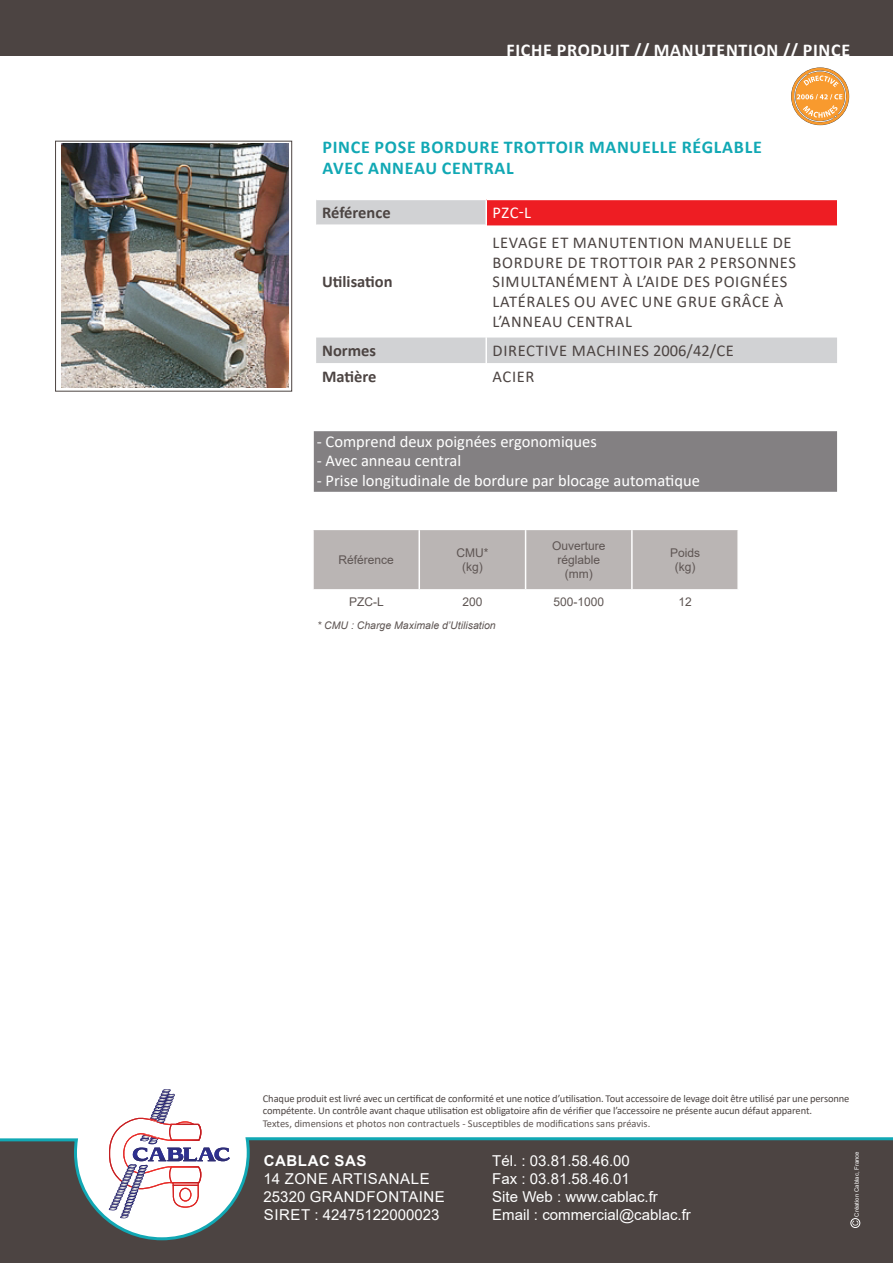
<style>
.page{position:relative;width:893px;height:1263px;background:#fff}
.page>*{position:absolute;margin:0;border:0;box-sizing:border-box;transform-origin:0 0}
.t1{font:700 18px/21.6px "Calibri";letter-spacing:.04em;color:#11a8b4}
.t2{font:700 18px "Calibri";letter-spacing:.04em;color:#fff}
.t3{font:16.5px/19.8px "Calibri";letter-spacing:.04em;color:#4c4442}
.t4{font:16.5px "Calibri";color:#fff}
.t5{font:700 16.5px "Calibri";color:#4c4442}
.t6{font:15px/18px "Arial";color:#fff}
.t7{font:15px/18px "Arial";letter-spacing:.035em;color:#fff}
.t8{font:700 15px "Arial";letter-spacing:.035em;color:#fff}
.t9{font:12px/14.4px "Arial";color:#5e5553;text-align:center}
.t10{font:10.5px/12.6px "Calibri";letter-spacing:-.01em;color:#4c4442}
.t11{font:10.5px "Calibri";color:#5e5553}
.t12{font:italic 10.5px "Arial";color:#5e5553}
.t13{font:6px "Arial";color:#fff}
</style>
<div class="page">
<div style="left:0;top:1138px;width:893px;height:125px;background:#4c4442"></div>
<svg style="left:112px;top:1105px;width:90px;height:31px"></svg>
<img style="left:156px;top:1089px;width:19px;height:35px">
<img style="left:140px;top:1116px;width:17px;height:20px">
<div style="left:0;top:0;width:893px;height:55px;background:#4c4442"></div>
<svg style="left:0;top:1136px;width:893px;height:105px"></svg>
<div style="left:850px;top:1218px;width:10px;height:10px;border:1px solid #fff;border-radius:50%"></div>
<svg style="left:852px;top:1220px;width:6px;height:5px"></svg>
<div style="left:55px;top:141px;width:237px;height:251px;border:1px solid #4c4442"></div>
<svg style="left:316px;top:200px;width:521px;height:163px"></svg>
<div style="left:486px;top:199px;width:351px;height:26px;background:#ee1d23"></div>
<hr style="left:316px;top:225px;width:169px;height:1px;background:#fff">
<hr style="left:487px;top:225px;width:350px;height:1px;background:#ee1d23">
<hr style="left:485px;top:200px;width:2px;height:25px;background:#fff">
<hr style="left:485px;top:225px;width:2px;height:113px;background:#fff">
<hr style="left:485px;top:338px;width:2px;height:25px;background:#fff">
<hr style="left:486px;top:199px;width:351px;height:1px;background:#fff">
<img style="left:62px;top:144px;width:226px;height:244px">
<svg style="left:791px;top:67px;width:59px;height:59px"></svg>
<div style="left:315px;top:433px;width:521px;height:57px;background:#838082"></div>
<div style="left:314px;top:431px;width:523px;height:61px;border:3px solid #838082"></div>
<div style="left:313px;top:530px;width:425px;height:60px;background:#bab5b4"></div>
<h1 class="t2" style="left:506px;top:37px;width:345px">FICHE PRODUIT // MANUTENTION // PINCE</h1>
<h1 class="t1" style="left:322px;top:136px;width:441px">PINCE POSE BORDURE TROTTOIR MANUELLE RÉGLABLE<br>AVEC ANNEAU CENTRAL</h1>
<h2 class="t5" style="left:322px;top:201px;width:70px">Référence</h2>
<h2 class="t4" style="left:493px;top:201px;width:40px">PZC-L</h2>
<h2 class="t5" style="left:322px;top:270px;width:72px">Utilisation</h2>
<h2 class="t3" style="left:493px;top:232px;width:305px">LEVAGE ET MANUTENTION MANUELLE DE<br>BORDURE DE TROTTOIR PAR 2 PERSONNES<br>SIMULTANÉMENT À L’AIDE DES POIGNÉES<br>LATÉRALES OU AVEC UNE GRUE GRÂCE À<br>L’ANNEAU CENTRAL</h2>
<h2 class="t5" style="left:322px;top:339px;width:55px">Normes</h2>
<h2 class="t3" style="left:493px;top:341px;width:243px">DIRECTIVE MACHINES 2006/42/CE</h2>
<h2 class="t5" style="left:322px;top:365px;width:56px">Matière</h2>
<h2 class="t3" style="left:493px;top:366px;width:43px">ACIER</h2>
<h2 class="t4" style="left:317px;top:430px;width:281px">- Comprend deux poignées ergonomiques</h2>
<h2 class="t4" style="left:317px;top:449px;width:146px">- Avec anneau central</h2>
<h2 class="t4" style="left:317px;top:469px;width:385px">- Prise longitudinale de bordure par blocage automatique</h2>
<p class="t9" style="left:338px;top:553px;width:57px">Référence</p>
<p class="t9" style="left:456px;top:545px;width:33px">CMU* (kg)</p>
<p class="t9" style="left:552px;top:538px;width:55px">Ouverture réglable (mm)</p>
<p class="t9" style="left:670px;top:545px;width:32px">Poids (kg)</p>
<p class="t9" style="left:349px;top:594px;width:36px">PZC-L</p>
<p class="t9" style="left:462px;top:594px;width:22px">200</p>
<p class="t9" style="left:553px;top:594px;width:52px">500-1000</p>
<p class="t9" style="left:678px;top:594px;width:15px">12</p>
<p class="t12" style="left:317px;top:618px;width:180px">* CMU : Charge Maximale d’Utilisation</p>
<p class="t10" style="left:263px;top:1091px;width:588px">Chaque produit est livré avec un certificat de conformité et une notice d’utilisation. Tout accessoire de levage doit être utilisé par une personne compétente. Un contrôle avant chaque utilisation est obligatoire afin de vérifier que l’accessoire ne présente aucun défaut apparent.</p>
<p class="t11" style="left:263px;top:1116px;width:389px">Textes, dimensions et photos non contractuels - Susceptibles de modifications sans préavis.</p>
<h3 class="t8" style="left:264px;top:1150px;width:104px">CABLAC SAS</h3>
<h3 class="t7" style="left:264px;top:1169px;width:183px">14 ZONE ARTISANALE<br>25320 GRANDFONTAINE<br>SIRET : 42475122000023</h3>
<h3 class="t6" style="left:492px;top:1151px;width:200px">Tél. : 03.81.58.46.00<br>Fax : 03.81.58.46.01<br>Site Web : www.cablac.fr<br>Email : commercial@cablac.fr</h3>
<p class="t13" style="left:853px;top:1216px;width:67px;rotate:-90deg">Création Cablac, France</p>
</div>
